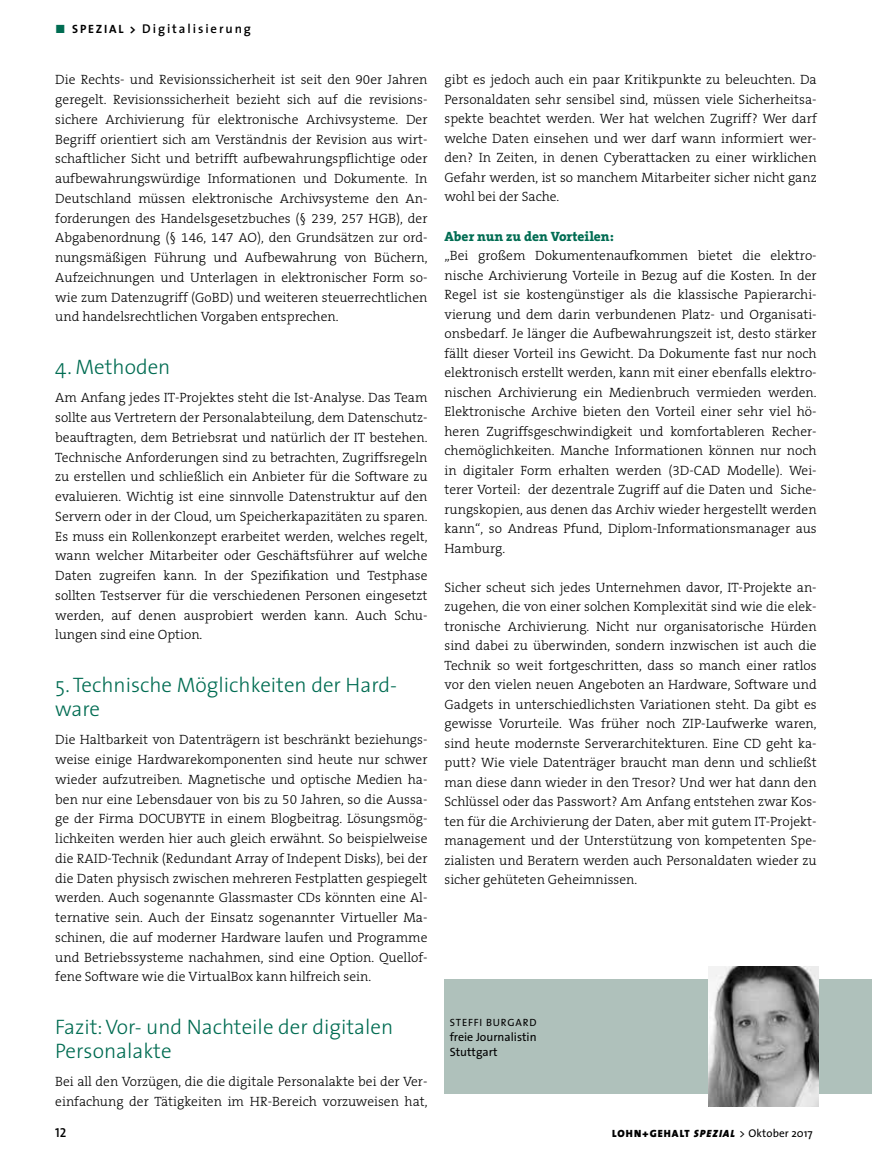
<style>
.page{position:relative;width:872px;height:1170px;background:#fff}
.page>*{position:absolute;margin:0;border:0;box-sizing:border-box;transform-origin:0 0}
.t1{font:300 21px/24.3px "The Sans";color:#006c52}
.t2{font:300 13.5px/19.8px "The Serif B3";color:#000;text-align:justify}
.t3{font:800 13.5px "The Serif B8";color:#006c52}
.t4{font:13.05px "The Sans Semi Bold Caps";color:#000}
.t5{font:600 12.75px "The Sans";letter-spacing:.15em;color:#000}
.t6{font:12px/15px "The Sans B5 Plain";color:#000}
.t7{font:11.25px "The Sans";letter-spacing:.005em;color:#000}
.t8{font:10.5px "The Sans";letter-spacing:.08em;color:#000}
.s1{font-family:"The Sans Bold Expert";font-weight:400;font-size:12px;color:#006c52}
.s2{font-weight:700;font-size:12px}
.s3{font-weight:900;font-size:10.5px}
.s4{font-family:"The Sans B9";font-weight:900;font-style:italic;font-size:10.5px}
</style>
<div class="page">
<div style="left:444px;top:979px;width:428px;height:115px;background:#afc1bb"></div>
<img style="left:709px;top:966px;width:110px;height:140px">
<p class="t5" style="left:55px;top:21px;width:197px"><span class="s1">ó</span> <span class="s2">SPEZIAL &gt;</span> Digitalisierung</p>
<p class="t2" style="left:55px;top:71px;width:374px">Die Rechts- und Revisionssicherheit ist seit den 90er Jahren geregelt. Revisionssicherheit bezieht sich auf die revisions&shy;sichere Archivierung für elektronische Archivsysteme. Der Begriff orientiert sich am Verständnis der Revision aus wirt&shy;schaftlicher Sicht und betrifft aufbewahrungspflichtige oder aufbewahrungswürdige Informationen und Dokumente. In Deutschland müssen elektronische Archivsysteme den An&shy;forderungen des Handelsgesetzbuches (§ 239, 257 HGB), der Abgabenordnung (§ 146, 147 AO), den Grundsätzen zur ord&shy;nungsmäßigen Führung und Aufbewahrung von Büchern, Aufzeichnungen und Unterlagen in elektronischer Form so&shy;wie zum Datenzugriff (GoBD) und weiteren steuerrechtlichen und handelsrechtlichen Vorgaben entsprechen.</p>
<h1 class="t1" style="left:55px;top:354px;width:117px">4. Methoden</h1>
<p class="t2" style="left:55px;top:388px;width:374px">Am Anfang jedes IT-Projektes steht die Ist-Analyse. Das Team sollte aus Vertretern der Personalabteilung, dem Datenschutz&shy;beauftragten, dem Betriebsrat und natürlich der IT bestehen.<br>Technische Anforderungen sind zu betrachten, Zugriffsregeln zu erstellen und schließlich ein Anbieter für die Software zu evaluieren. Wichtig ist eine sinnvolle Datenstruktur auf den Servern oder in der Cloud, um Speicherkapazitäten zu sparen.<br>Es muss ein Rollenkonzept erarbeitet werden, welches regelt, wann welcher Mitarbeiter oder Geschäftsführer auf welche Daten zugreifen kann. In der Spezifikation und Testphase sollten Testserver für die verschiedenen Personen eingesetzt werden, auf denen ausprobiert werden kann. Auch Schu&shy;lungen sind eine Option.</p>
<h1 class="t1" style="left:55px;top:671px;width:343px">5. Technische Möglichkeiten der Hard&shy;ware</h1>
<p class="t2" style="left:55px;top:730px;width:374px">Die Haltbarkeit von Datenträgern ist beschränkt beziehungs&shy;weise einige Hardwarekomponenten sind heute nur schwer wieder aufzutreiben. Magnetische und optische Medien ha&shy;ben nur eine Lebensdauer von bis zu 50 Jahren, so die Aussa&shy;ge der Firma DOCUBYTE in einem Blogbeitrag. Lösungsmög&shy;lichkeiten werden hier auch gleich erwähnt. So beispielweise die RAID-Technik (Redundant Array of Indepent Disks), bei der die Daten physisch zwischen mehreren Festplatten gespiegelt werden. Auch sogenannte Glassmaster CDs könnten eine Al&shy;ternative sein. Auch der Einsatz sogenannter Virtueller Ma&shy;schinen, die auf moderner Hardware laufen und Programme und Betriebssysteme nachahmen, sind eine Option. Quellof&shy;fene Software wie die VirtualBox kann hilfreich sein.</p>
<h1 class="t1" style="left:55px;top:1013px;width:339px">Fazit: Vor- und Nachteile der digitalen<br>Personalakte</h1>
<p class="t2" style="left:55px;top:1072px;width:374px">Bei all den Vorzügen, die die digitale Personalakte bei der Ver&shy;einfachung der Tätigkeiten im HR-Bereich vorzuweisen hat,</p>
<p class="t2" style="left:444px;top:71px;width:374px">gibt es jedoch auch ein paar Kritikpunkte zu beleuchten. Da Personaldaten sehr sensibel sind, müssen viele Sicherheitsa&shy;spekte beachtet werden. Wer hat welchen Zugriff? Wer darf welche Daten einsehen und wer darf wann informiert wer&shy;den? In Zeiten, in denen Cyberattacken zu einer wirklichen Gefahr werden, ist so manchem Mitarbeiter sicher nicht ganz wohl bei der Sache.</p>
<p class="t3" style="left:444px;top:229px;width:171px">Aber nun zu den Vorteilen:</p>
<p class="t2" style="left:444px;top:246px;width:374px">„Bei großem Dokumentenaufkommen bietet die elektro&shy;nische Archivierung Vorteile in Bezug auf die Kosten. In der Regel ist sie kostengünstiger als die klassische Papierarchi&shy;vierung und dem darin verbundenen Platz- und Organisati&shy;onsbedarf. Je länger die Aufbewahrungszeit ist, desto stärker fällt dieser Vorteil ins Gewicht. Da Dokumente fast nur noch elektronisch erstellt werden, kann mit einer ebenfalls elektro&shy;nischen Archivierung ein Medienbruch vermieden werden.<br>Elektronische Archive bieten den Vorteil einer sehr viel hö&shy;heren Zugriffsgeschwindigkeit und komfortableren Recher&shy;chemöglichkeiten. Manche Informationen können nur noch in digitaler Form erhalten werden (3D-CAD Modelle). Wei&shy;terer Vorteil: der dezentrale Zugriff auf die Daten und Siche&shy;rungskopien, aus denen das Archiv wieder hergestellt werden kann“, so Andreas Pfund, Diplom-Informationsmanager aus Hamburg.</p>
<p class="t2" style="left:444px;top:578px;width:374px">Sicher scheut sich jedes Unternehmen davor, IT-Projekte an&shy;zugehen, die von einer solchen Komplexität sind wie die elek&shy;tronische Archivierung. Nicht nur organisatorische Hürden sind dabei zu überwinden, sondern inzwischen ist auch die Technik so weit fortgeschritten, dass so manch einer ratlos vor den vielen neuen Angeboten an Hardware, Software und Gadgets in unterschiedlichsten Variationen steht. Da gibt es gewisse Vorurteile. Was früher noch ZIP-Laufwerke waren, sind heute modernste Serverarchitekturen. Eine CD geht ka&shy;putt? Wie viele Datenträger braucht man denn und schließt man diese dann wieder in den Tresor? Und wer hat dann den Schlüssel oder das Passwort? Am Anfang entstehen zwar Kos&shy;ten für die Archivierung der Daten, aber mit gutem IT-Projekt&shy;management und der Unterstützung von kompetenten Spe&shy;zialisten und Beratern werden auch Personaldaten wieder zu sicher gehüteten Geheimnissen.</p>
<p class="t8" style="left:450px;top:1013px;width:88px">STEFFI BURGARD</p>
<p class="t6" style="left:450px;top:1029px;width:88px">freie Journalistin<br>Stuttgart</p>
<p class="t4" style="left:55px;top:1121px;width:13px">12</p>
<p class="t7" style="left:612px;top:1123px;width:202px"><span class="s3">LOHN+GEHALT</span> <span class="s4">SPEZIAL</span> &gt; Oktober 2017</p>
</div>
